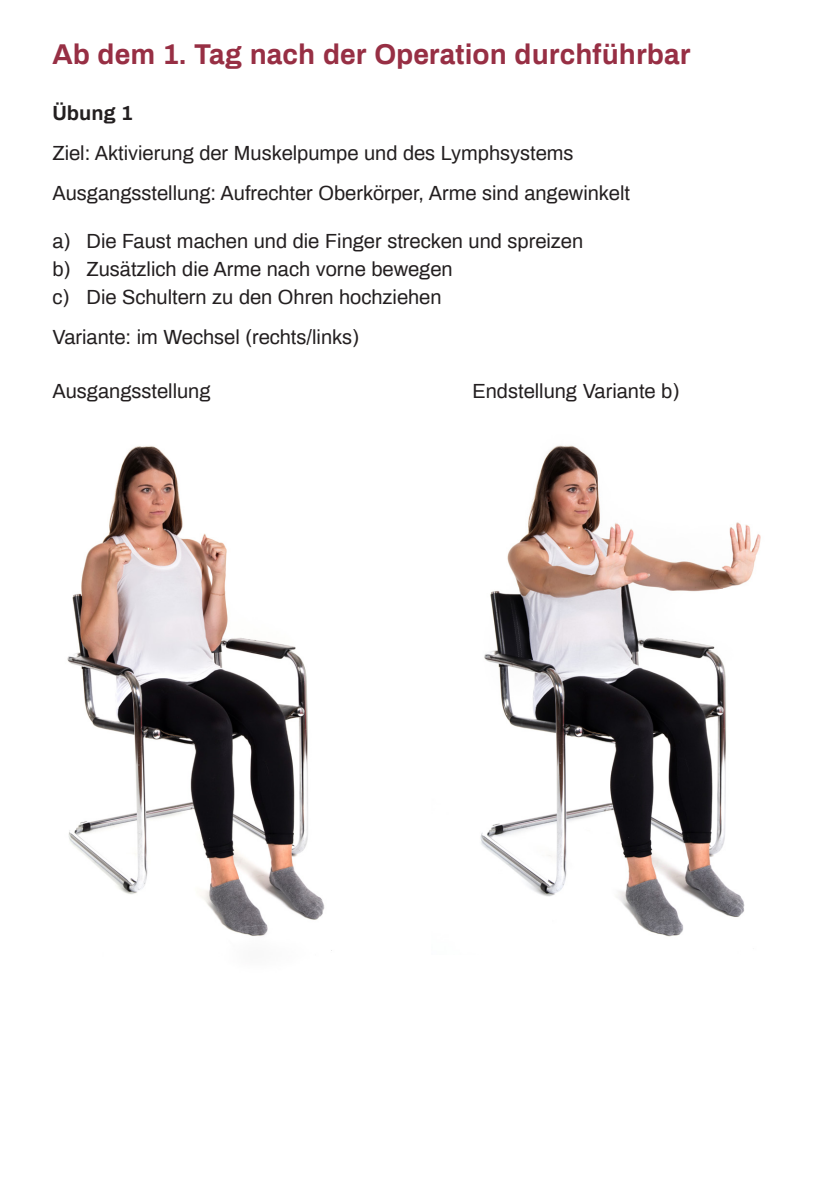
<style>
.page{position:relative;width:840px;height:1191px;background:#fff}
.page>*{position:absolute;margin:0;border:0;box-sizing:border-box;transform-origin:0 0}
.t1{font:700 28px "Archivo";color:#972f44}
.t2{font:20px "Archivo";color:#231f20}
.t3{font:700 20px "Archivo";color:#231f20}
</style>
<div class="page">
<img style="left:67px;top:446px;width:265px;height:505px">
<img style="left:480px;top:445px;width:281px;height:492px">
<p class="t1" style="left:52px;top:34px;width:639px">Ab dem 1. Tag nach der Operation durchführbar</p>
<p class="t3" style="left:52px;top:99px;width:82px">Übung 1</p>
<p class="t2" style="left:52px;top:139px;width:522px">Ziel: Aktivierung der Muskelpumpe und des Lymphsystems</p>
<p class="t2" style="left:52px;top:179px;width:578px">Ausgangsstellung: Aufrechter Oberkörper, Arme sind angewinkelt</p>
<p class="t2" style="left:52px;top:227px;width:532px">a) Die Faust machen und die Finger strecken und spreizen</p>
<p class="t2" style="left:52px;top:255px;width:401px">b) Zusätzlich die Arme nach vorne bewegen</p>
<p class="t2" style="left:52px;top:283px;width:390px">c) Die Schultern zu den Ohren hochziehen</p>
<p class="t2" style="left:52px;top:323px;width:307px">Variante: im Wechsel (rechts/links)</p>
<p class="t2" style="left:52px;top:376px;width:159px">Ausgangsstellung</p>
<p class="t2" style="left:472px;top:376px;width:208px">Endstellung Variante b)</p>
</div>
